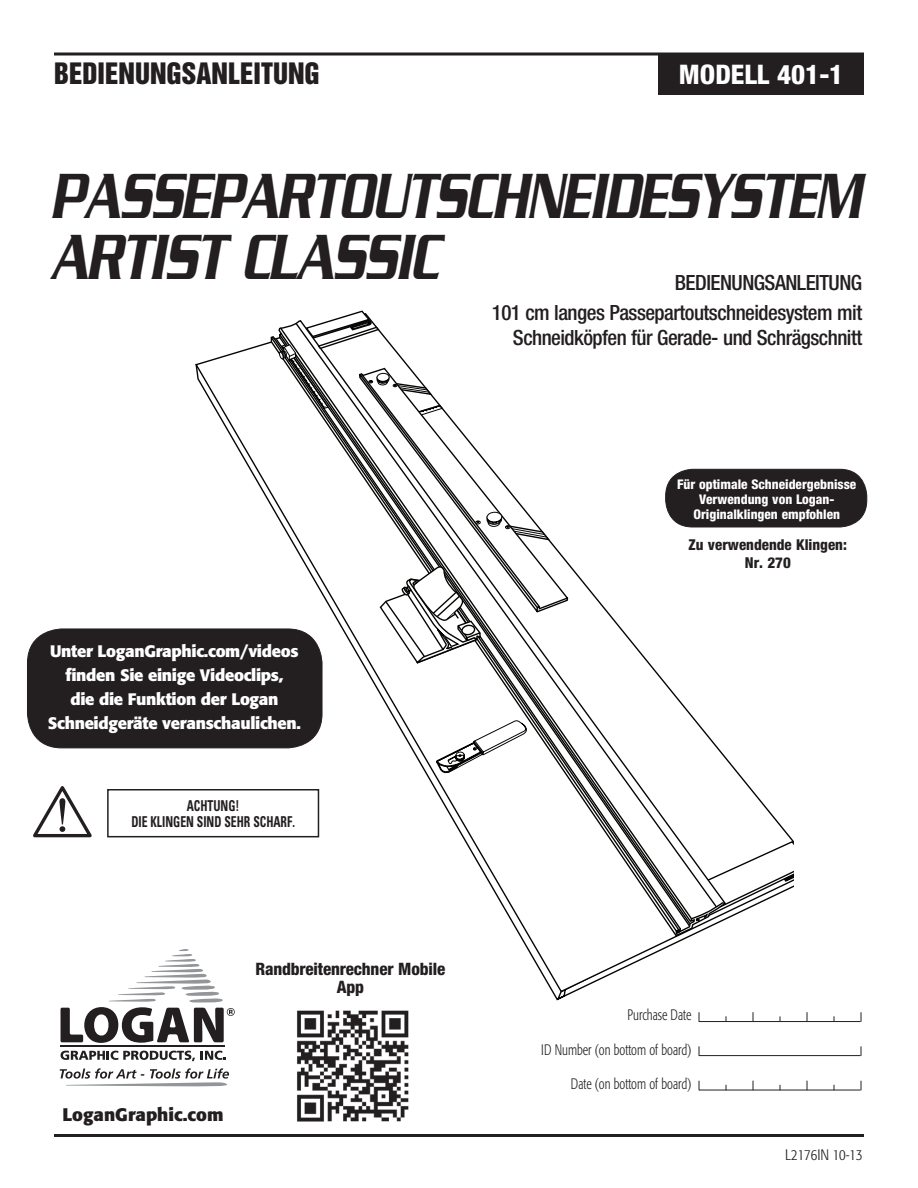
<style>
.page{position:relative;width:918px;height:1188px;background:#fff}
.page>*{position:absolute;margin:0;border:0;box-sizing:border-box;transform-origin:0 0}
.t1{font:italic 500 69px/61.5px "Serpentine";letter-spacing:-.02em;color:#231f20;scale:.7 1}
.t2{font:27px "Helvetica Inserat Cyr Upright";color:#231f20}
.t3{font:800 condensed 27px "Helvetica Neue";color:#fff}
.t4{font:500 condensed 21px/30px "Helvetica Neue";letter-spacing:-.025em;color:#231f20;text-align:right}
.t5{font:700 18px "Formata";color:#231f20}
.t6{font:800 condensed 17.1px/18px "Helvetica Neue";letter-spacing:-.01em;color:#231f20;text-align:center}
.t7{font:700 16.5px/24px "Formata";letter-spacing:-.02em;color:#fff;text-align:center}
.t8{font:300 condensed 15px "Formata";color:#231f20;scale:.85 1}
.t9{font:700 condensed 15px/16.5px "Univers";color:#231f20;text-align:center;scale:.78 1}
.t10{font:800 condensed 15px/18px "Helvetica Neue";color:#231f20;text-align:center}
.t11{font:300 condensed 15px "Formata";color:#231f20}
.t12{font:800 condensed 13.35px/15.3px "Helvetica Neue";color:#fff;text-align:center}
</style>
<div class="page">
<svg style="left:54px;top:52px;width:810px;height:4px;background:#595657"></svg>
<hr style="left:54px;top:1134px;width:810px;height:3px;background:#231f20">
<svg style="left:61px;top:949px;width:174px;height:94px"></svg>
<svg style="left:61px;top:1051px;width:134px;height:10px"></svg>
<svg style="left:201px;top:1051px;width:25px;height:9px"></svg>
<hr style="left:60px;top:1045px;width:165px;height:2px;background:#231f20">
<svg style="left:60px;top:1068px;width:169px;height:18px"></svg>
<div style="left:658px;top:54px;width:206px;height:41px;background:#231f20"></div>
<hr style="left:699px;top:1021px;width:162px;height:1px;background:#231f20">
<hr style="left:699px;top:1055px;width:162px;height:1px;background:#231f20">
<hr style="left:699px;top:1090px;width:162px;height:1px;background:#231f20">
<div style="left:666px;top:469px;width:201px;height:58px;background:#231f20;border-radius:27px"></div>
<div style="left:665px;top:469px;width:202px;height:58px;border:1px solid #231f20;border-radius:27px"></div>
<div style="left:27px;top:629px;width:295px;height:119px;background:#231f20;border-radius:34px"></div>
<svg style="left:33px;top:786px;width:59px;height:51px"></svg>
<div style="left:107px;top:789px;width:212px;height:48px;border:2px solid #231f20"></div>
<img style="left:297px;top:1010px;width:112px;height:112px">
<svg style="left:194px;top:342px;width:364px;height:651px"></svg>
<svg style="left:241px;top:344px;width:28px;height:483px"></svg>
<svg style="left:558px;top:840px;width:236px;height:159px"></svg>
<svg style="left:274px;top:337px;width:453px;height:599px"></svg>
<svg style="left:379px;top:565px;width:103px;height:102px"></svg>
<svg style="left:278px;top:310px;width:272px;height:231px"></svg>
<svg style="left:436px;top:720px;width:94px;height:54px"></svg>
<h2 class="t2" style="left:54px;top:57px;width:267px">BEDIENUNGSANLEITUNG</h2>
<h2 class="t3" style="left:679px;top:58px;width:166px">MODELL 401-1</h2>
<h1 class="t1" style="left:51px;top:164px;width:1158px">PASSEPARTOUTSCHNEIDESYSTEM<br>ARTIST CLASSIC</h1>
<p class="t4" style="left:492px;top:267px;width:372px">BEDIENUNGSANLEITUNG<br>101 cm langes Passepartoutschneidesystem mit</p>
<p class="t4" style="left:513px;top:322px;width:351px">Schneidköpfen für Gerade- und Schrägschnitt</p>
<p class="t7" style="left:48px;top:639px;width:255px">Unter LoganGraphic.com/videos finden Sie einige Videoclips,<br>die die Funktion der Logan<br>Schneidgeräte veranschaulichen.</p>
<p class="t9" style="left:131px;top:797px;width:211px">ACHTUNG!<br>DIE KLINGEN SIND SEHR SCHARF.</p>
<p class="t6" style="left:255px;top:959px;width:191px">Randbreitenrechner Mobile<br>App</p>
<p class="t5" style="left:62px;top:1103px;width:163px">LoganGraphic.com</p>
<p class="t12" style="left:677px;top:476px;width:181px">Für optimale Schneidergebnisse<br>Verwendung von Logan-<br>Originalklingen empfohlen</p>
<p class="t10" style="left:689px;top:535px;width:160px">Zu verwendende Klingen:<br>Nr. 270</p>
<p class="t8" style="left:628px;top:1006px;width:77px">Purchase Date</p>
<p class="t8" style="left:541px;top:1041px;width:178px">ID Number (on bottom of board)</p>
<p class="t8" style="left:571px;top:1075px;width:143px">Date (on bottom of board)</p>
<p class="t11" style="left:785px;top:1146px;width:79px">L2176IN 10-13</p>
</div>
